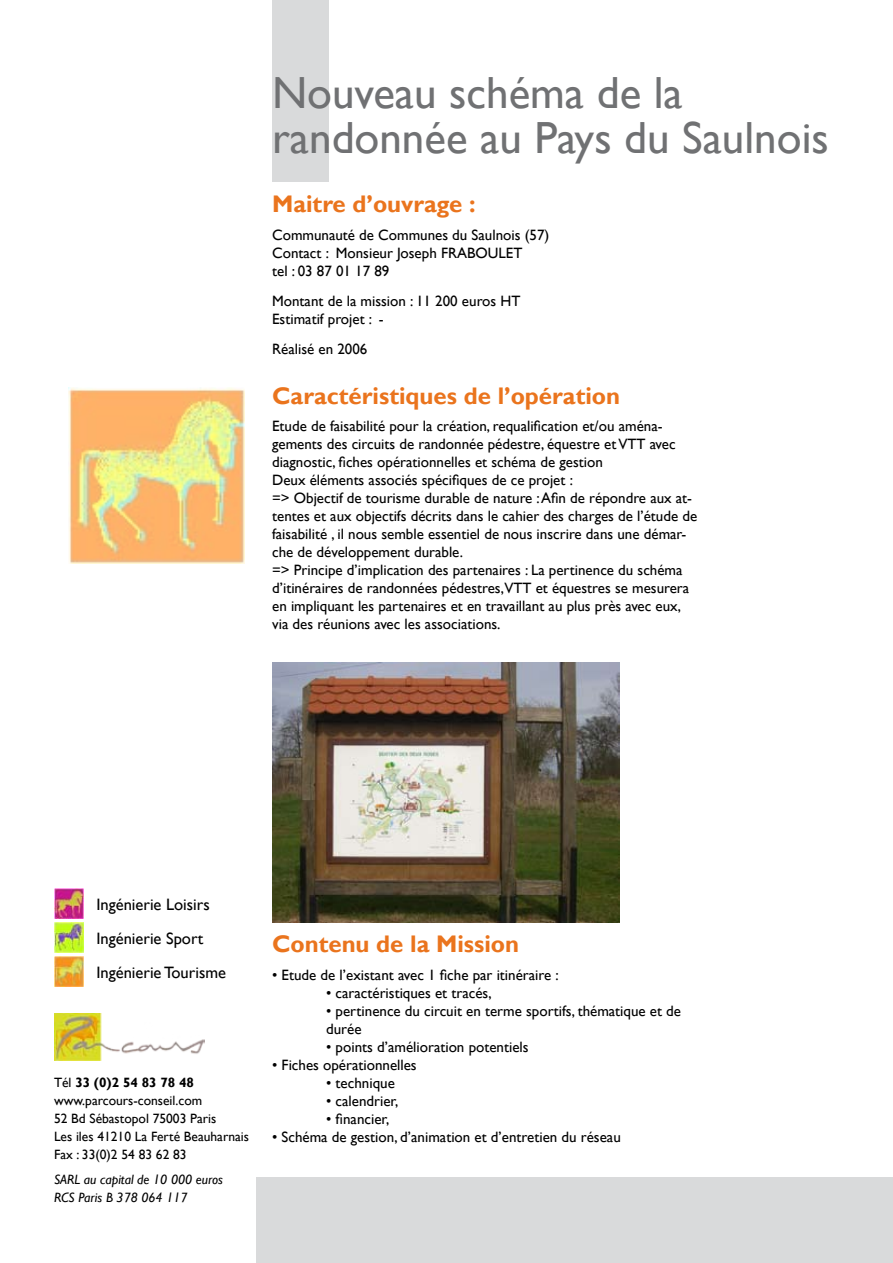
<style>
.page{position:relative;width:893px;height:1263px;background:#fff}
.page>*{position:absolute;margin:0;border:0;box-sizing:border-box;transform-origin:0 0}
.t1{font:45px/45px "Gill Sans";color:#707173}
.t2{font:700 24px "Gill Sans";color:#ea741d}
.t3{font:16.5px/34px "Gill Sans";color:#000}
.t4{font:15px/18px "Gill Sans";color:#000}
.t5{font:13.5px/18px "Gill Sans";color:#000}
.t6{font:italic 13.5px/18px "Gill Sans";color:#000}
.s1{font-weight:700}
</style>
<div class="page">
<img style="left:68px;top:387px;width:176px;height:177px">
<div style="left:272px;top:0;width:57px;height:182px;background:#d9dadb"></div>
<div style="left:257px;top:1178px;width:636px;height:85px;background:#d9dadb"></div>
<img style="left:54px;top:889px;width:30px;height:29px">
<img style="left:54px;top:923px;width:29px;height:29px">
<img style="left:54px;top:957px;width:30px;height:29px">
<img style="left:54px;top:1014px;width:151px;height:47px">
<img style="left:272px;top:662px;width:347px;height:261px">
<h1 class="t1" style="left:272px;top:71px;width:558px">Nouveau schéma de la randonnée au Pays du Saulnois</h1>
<h2 class="t2" style="left:272px;top:190px;width:205px">Maitre d’ouvrage :</h2>
<p class="t4" style="left:272px;top:226px;width:279px">Communauté de Communes du Saulnois (57)<br>Contact : Monsieur Joseph FRABOULET<br>tel : 03 87 01 17 89</p>
<p class="t4" style="left:272px;top:292px;width:250px">Montant de la mission : 11 200 euros HT<br>Estimatif projet : -</p>
<p class="t4" style="left:272px;top:340px;width:97px">Réalisé en 2006</p>
<h2 class="t2" style="left:272px;top:381px;width:350px">Caractéristiques de l’opération</h2>
<p class="t4" style="left:272px;top:418px;width:427px">Etude de faisabilité pour la création, requalification et/ou aména&shy;gements des circuits de randonnée pédestre, équestre et VTT avec diagnostic, fiches opérationnelles et schéma de gestion<br>Deux éléments associés spécifiques de ce projet :<br>=&gt; Objectif de tourisme durable de nature : Afin de répondre aux at&shy;tentes et aux objectifs décrits dans le cahier des charges de l’étude de faisabilité , il nous semble essentiel de nous inscrire dans une démar&shy;che de développement durable.<br>=&gt; Principe d’implication des partenaires : La pertinence du schéma d’itinéraires de randonnées pédestres,VTT et équestres se mesurera en impliquant les partenaires et en travaillant au plus près avec eux, via des réunions avec les associations.</p>
<p class="t3" style="left:96px;top:887px;width:131px">Ingénierie Loisirs<br>Ingénierie Sport<br>Ingénierie Tourisme</p>
<p class="t5" style="left:54px;top:1074px;width:197px">Tél <span class="s1">33 (0)2 54 83 78 48 </span>www.parcours-conseil.com<br>52 Bd Sébastopol 75003 Paris<br>Les iles 41210 La Ferté Beauharnais<br>Fax : 33(0)2 54 83 62 83</p>
<p class="t6" style="left:54px;top:1171px;width:170px">SARL au capital de 10 000 euros<br>RCS Paris B 378 064 117</p>
<h2 class="t2" style="left:272px;top:929px;width:248px">Contenu de la Mission</h2>
<p class="t4" style="left:272px;top:966px;width:288px">• Etude de l’existant avec 1 fiche par itinéraire :</p>
<p class="t4" style="left:326px;top:984px;width:167px">• caractéristiques et tracés,</p>
<p class="t4" style="left:326px;top:1002px;width:356px">• pertinence du circuit en terme sportifs, thématique et de durée</p>
<p class="t4" style="left:326px;top:1038px;width:204px">• points d’amélioration potentiels</p>
<p class="t4" style="left:272px;top:1056px;width:146px">• Fiches opérationnelles</p>
<p class="t4" style="left:326px;top:1074px;width:70px">• technique</p>
<p class="t4" style="left:326px;top:1092px;width:74px">• calendrier,</p>
<p class="t4" style="left:326px;top:1110px;width:65px">• financier,</p>
<p class="t4" style="left:272px;top:1128px;width:350px">• Schéma de gestion, d’animation et d’entretien du réseau</p>
</div>
